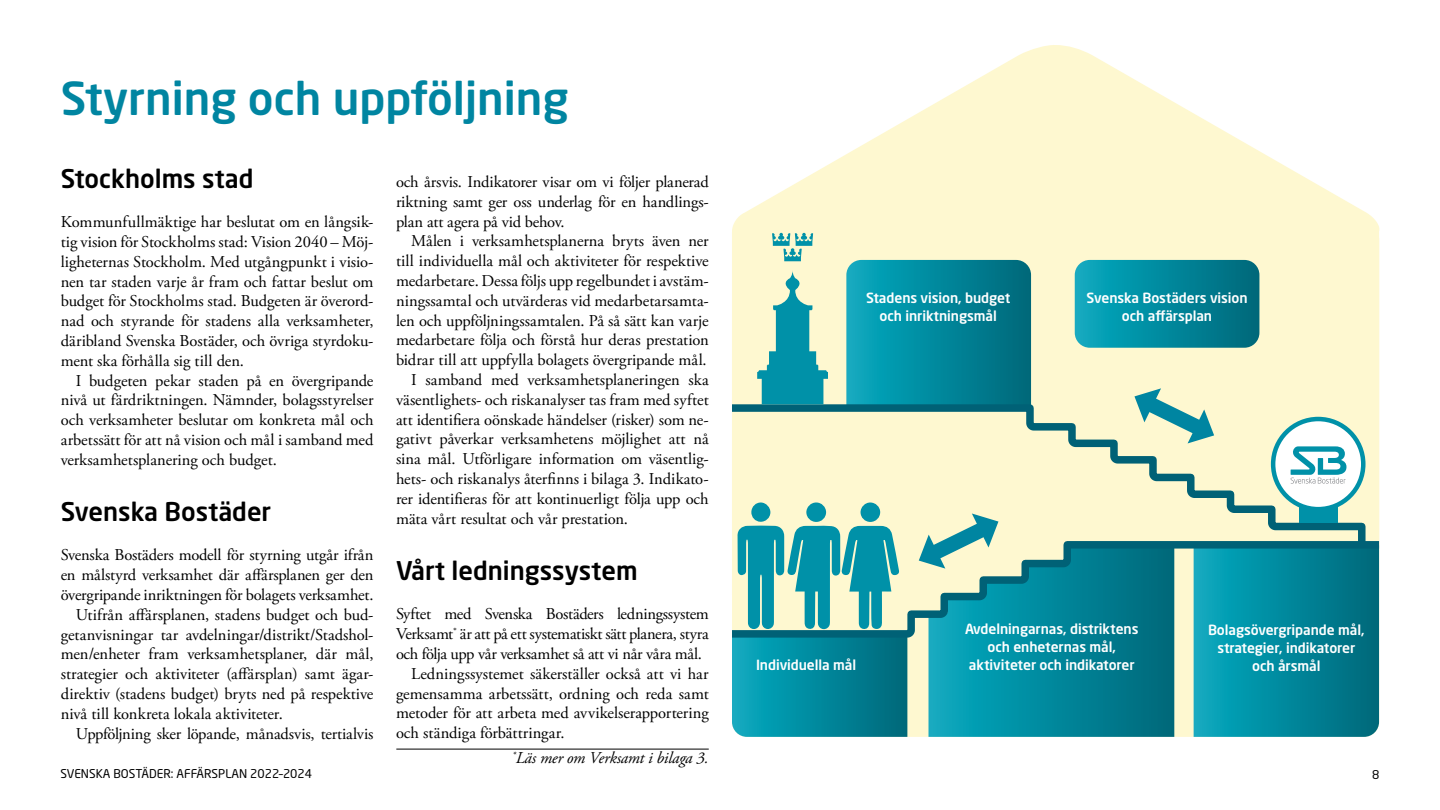
<style>
.page{position:relative;width:1440px;height:810px;background:#fff}
.page>*{position:absolute;margin:0;border:0;box-sizing:border-box;transform-origin:0 0}
.Rubrik-Nivå1{font:500 45px "Neo Sans Std";color:#0085a1}
.Rubrik3_ny{font:500 25.5px "Neo Sans Std";color:#000}
.Brödtext-indrag_ny{font:16.5px/19.8px "Adobe Garamond Pro";letter-spacing:-.005em;color:#000;text-align:justify}
.Brödtext_utan-indrag{font:16.5px/19.8px "Adobe Garamond Pro";letter-spacing:-.01em;color:#000;text-align:justify}
.Garamond_10_5_12_25{font:italic 16.5px "Adobe Garamond Pro";letter-spacing:-.01em;color:#000}
.Garamond_10_5_12_25-2{font:500 13.88px/18px "Neo Sans Std";letter-spacing:-.005em;color:#fff;text-align:center}
.t1{font:12px "Neo Sans Std";color:#000}
</style>
<div class="page">
<svg style="left:732px;top:45px;width:648px;height:492px;fill:#fef8d0"></svg>
<div style="left:732px;top:225px;width:647px;height:512px;background:#fef8d0;border-radius:15px"></div>
<svg style="left:1194px;top:641px;width:185px;height:96px;background:#03899d"></svg>
<svg style="left:1007px;top:641px;width:167px;height:96px;background:#007e91"></svg>
<svg style="left:846px;top:260px;width:185px;height:141px;background:#03899d"></svg>
<svg style="left:1075px;top:260px;width:184px;height:88px;background:#068a9e"></svg>
<svg style="left:1134px;top:388px;width:27px;height:13px"></svg>
<svg style="left:732px;top:401px;width:634px;height:136px"></svg>
<svg style="left:757px;top:271px;width:71px;height:133px"></svg>
<svg style="left:772px;top:233px;width:41px;height:28px"></svg>
<div style="left:1299px;top:484px;width:39px;height:39px;background:#0091a8"></div>
<div style="left:1273px;top:419px;width:90px;height:90px;background:#fff;border-radius:50%"></div>
<div style="left:1271px;top:417px;width:95px;height:94px;border:4px solid #0091a8;border-radius:50%"></div>
<svg style="left:1291px;top:446px;width:55px;height:38px"></svg>
<svg style="left:861px;top:502px;width:19px;height:20px"></svg>
<svg style="left:751px;top:502px;width:20px;height:20px"></svg>
<svg style="left:732px;top:507px;width:275px;height:230px"></svg>
<div style="left:806px;top:502px;width:20px;height:20px;background:#0091a8;border-radius:50%"></div>
<hr style="left:396px;top:749px;width:313px;height:1px;background:#000">
<svg style="left:732px;top:537px;width:648px;height:104px"></svg>
<p class="Rubrik-Nivå1" style="left:61px;top:70px;width:510px">Styrning och uppföljning</p>
<p class="Rubrik3_ny" style="left:61px;top:162px;width:194px">Stockholms stad</p>
<p class="Brödtext_utan-indrag" style="left:61px;top:213px;width:314px">Kommunfullmäktige har beslutat om en långsik&shy;tig vision för Stockholms stad: Vision 2040 – Möj&shy;ligheternas Stockholm. Med utgångpunkt i visio&shy;nen tar staden varje år fram och fattar beslut om budget för Stockholms stad. Budgeten är överord&shy;nad och styrande för stadens alla verksamheter, däribland Svenska Bostäder, och övriga styrdoku&shy;ment ska förhålla sig till den.</p>
<p class="Brödtext-indrag_ny" style="left:61px;top:371px;width:314px;text-indent:15px">I budgeten pekar staden på en övergripande nivå ut färdriktningen. Nämnder, bolagsstyrelser och verksamheter beslutar om konkreta mål och arbetssätt för att nå vision och mål i samband med verksamhetsplanering och budget.</p>
<p class="Rubrik3_ny" style="left:61px;top:495px;width:212px">Svenska Bostäder</p>
<p class="Brödtext_utan-indrag" style="left:61px;top:546px;width:314px">Svenska Bostäders modell för styrning utgår ifrån en målstyrd verksamhet där affärsplanen ger den övergripande inriktningen för bolagets verksamhet.</p>
<p class="Brödtext-indrag_ny" style="left:61px;top:605px;width:314px;text-indent:15px">Utifrån affärsplanen, stadens budget och bud&shy;getanvisningar tar avdelningar/distrikt/Stadshol&shy;men/enheter fram verksamhetsplaner, där mål, strategier och aktiviteter (affärsplan) samt ägar&shy;direktiv (stadens budget) bryts ned på respektive nivå till konkreta lokala aktiviteter.</p>
<p class="Brödtext-indrag_ny" style="left:76px;top:724px;width:299px">Uppföljning sker löpande, månadsvis, tertialvis</p>
<p class="Brödtext-indrag_ny" style="left:396px;top:173px;width:314px">och årsvis. Indikatorer visar om vi följer planerad riktning samt ger oss underlag för en handlings&shy;plan att agera på vid behov.</p>
<p class="Brödtext-indrag_ny" style="left:396px;top:232px;width:314px;text-indent:15px">Målen i verksamhetsplanerna bryts även ner till individuella mål och aktiviteter för respektive medarbetare. Dessa följs upp regelbundet i avstäm&shy;ningssamtal och utvärderas vid medarbetarsamta&shy;len och uppföljningssamtalen. På så sätt kan varje medarbetare följa och förstå hur deras prestation bidrar till att uppfylla bolagets övergripande mål.</p>
<p class="Brödtext-indrag_ny" style="left:396px;top:371px;width:314px;text-indent:15px">I samband med verksamhetsplaneringen ska väsentlighets- och riskanalyser tas fram med syftet att identifiera oönskade händelser (risker) som ne&shy;gativt påverkar verksamhetens möjlighet att nå sina mål. Utförligare information om väsentlig&shy;hets- och riskanalys återfinns i bilaga 3. Indikato&shy;rer identifieras för att kontinuerligt följa upp och mäta vårt resultat och vår prestation.</p>
<p class="Rubrik3_ny" style="left:396px;top:554px;width:243px">Vårt ledningssystem</p>
<p class="Brödtext_utan-indrag" style="left:396px;top:605px;width:314px">Syftet med Svenska Bostäders ledningssystem Verksamt<sup>*</sup> är att på ett systematiskt sätt planera, styra och följa upp vår verksamhet så att vi når våra mål.</p>
<p class="Brödtext-indrag_ny" style="left:396px;top:664px;width:314px;text-indent:15px">Ledningssystemet säkerställer också att vi har gemensamma arbetssätt, ordning och reda samt metoder för att arbeta med avvikelserapportering och ständiga förbättringar.</p>
<p class="Garamond_10_5_12_25-2" style="left:866px;top:289px;width:146px">Stadens vision, budget</p>
<p class="Garamond_10_5_12_25-2" style="left:880px;top:307px;width:119px">och inriktningsmål</p>
<p class="Garamond_10_5_12_25-2" style="left:1086px;top:289px;width:163px">Svenska Bostäders vision och affärsplan</p>
<p class="Garamond_10_5_12_25-2" style="left:756px;top:655px;width:102px">Individuella mål</p>
<p class="Garamond_10_5_12_25-2" style="left:965px;top:620px;width:175px">Avdelningarnas, distriktens och enheternas mål, aktiviteter och indikatorer</p>
<p class="Garamond_10_5_12_25-2" style="left:1208px;top:620px;width:158px">Bolagsövergripande mål, strategier, indikatorer</p>
<p class="Garamond_10_5_12_25-2" style="left:1252px;top:656px;width:70px">och årsmål</p>
<p class="Garamond_10_5_12_25" style="left:512px;top:748px;width:198px"><sup>*</sup>Läs mer om Verksamt i bilaga 3.</p>
<p class="t1" style="left:61px;top:767px;width:253px">SVENSKA BOSTÄDER: AFFÄRSPLAN 2022–2024</p>
<p class="t1" style="left:1372px;top:767px;width:9px">8</p>
</div>
